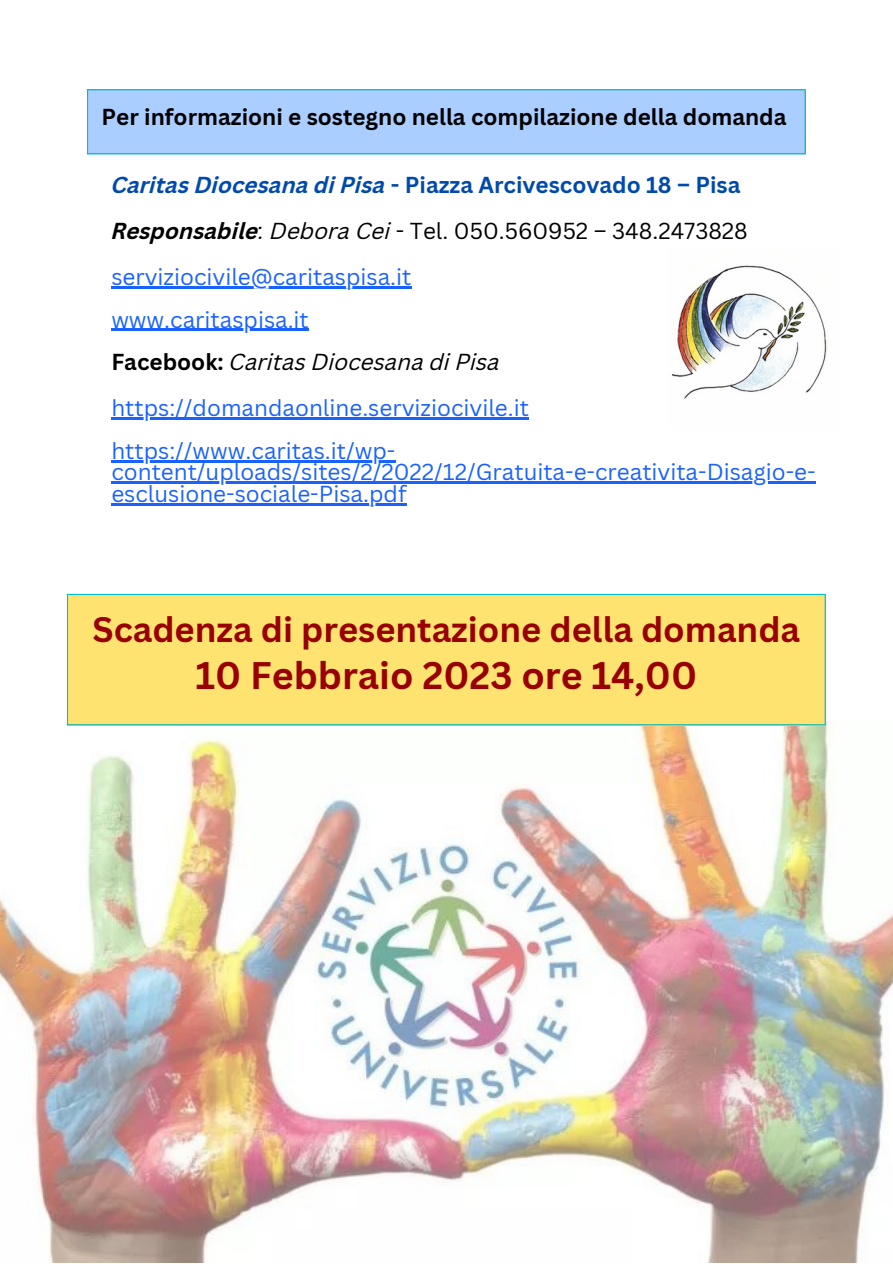
<style>
.page{position:relative;width:893px;height:1264px;background:#fff}
.page>*{position:absolute;margin:0;border:0;box-sizing:border-box;transform-origin:0 0}
.t1{font:700 37.5px "Canva Sans";color:#900}
.t2{font:700 34.5px "Canva Sans";color:#900}
.t3{font:22.5px/46px "Canva Sans";color:#1a62ff}
.t4{font:700 22.5px "Canva Sans";color:#000}
.t5{font:italic 22.5px/42.8px "Canva Sans";color:#000}
.s1{font-weight:700;font-style:italic;color:#004aad}
.s2{font-weight:700;color:#004aad}
.s3{font-weight:700;font-style:italic;color:#000}
.s4{font-style:italic;color:#000}
.s5{color:#000}
.s6{font-style:normal;color:#1a62ff}
.s7{font-weight:700;font-style:normal}
</style>
<div class="page">
<div style="left:87px;top:89px;width:718px;height:65px;background:#a9ceff"></div>
<hr style="left:87px;top:90px;width:1px;height:63px;background:#0fb8ce">
<hr style="left:804px;top:90px;width:1px;height:63px;background:#0fb8ce">
<hr style="left:87px;top:89px;width:718px;height:1px;background:#0fb8ce">
<hr style="left:87px;top:153px;width:718px;height:1px;background:#0fb8ce">
<img style="left:0;top:721px;width:892px;height:541px">
<div style="left:67px;top:594px;width:758px;height:131px;background:#ffe371"></div>
<hr style="left:67px;top:595px;width:1px;height:129px;background:#00c4cc">
<hr style="left:824px;top:595px;width:1px;height:129px;background:#00c4cc">
<hr style="left:67px;top:594px;width:758px;height:1px;background:#00c4cc">
<hr style="left:67px;top:724px;width:758px;height:1px;background:#00c4cc">
<img style="left:671px;top:265px;width:156px;height:134px">
<hr style="left:111px;top:286px;width:300px;height:2px;background:#1a62ff">
<hr style="left:111px;top:328px;width:198px;height:3px;background:#1a62ff">
<hr style="left:111px;top:417px;width:418px;height:3px;background:#1a62ff">
<hr style="left:111px;top:460px;width:284px;height:2px;background:#1a62ff">
<hr style="left:111px;top:481px;width:705px;height:3px;background:#1a62ff">
<hr style="left:111px;top:503px;width:296px;height:2px;background:#1a62ff">
<p class="t4" style="left:102px;top:101px;width:686px">Per informazioni e sostegno nella compilazione della domanda</p>
<p class="t3" style="left:111px;top:161px;width:638px"><span class="s1">Caritas Diocesana di Pisa</span> <span class="s2">- Piazza Arcivescovado 18 – Pisa<br></span><span class="s3">Responsabile</span><span class="s4">: Debora Cei</span> <span class="s5">- Tel. 050.560952 – 348.2473828 </span>serviziocivile@caritaspisa.it</p>
<p class="t5" style="left:111px;top:300px;width:390px"><span class="s6">www.caritaspisa.it<br></span><span class="s7">Facebook:</span> Caritas Diocesana di Pisa</p>
<p class="t3" style="left:111px;top:386px;width:419px;line-height:42.8px">https://domandaonline.serviziocivile.it https://www.caritas.it/wp-</p>
<p class="t3" style="left:111px;top:461px;width:705px;line-height:21.3px">content/uploads/sites/2/2022/12/Gratuita-e-creativita-Disagio-e&shy;esclusione-sociale-Pisa.pdf</p>
<h2 class="t2" style="left:92px;top:604px;width:709px">Scadenza di presentazione della domanda</h2>
<h1 class="t1" style="left:195px;top:648px;width:503px">10 Febbraio 2023 ore 14,00</h1>
</div>
